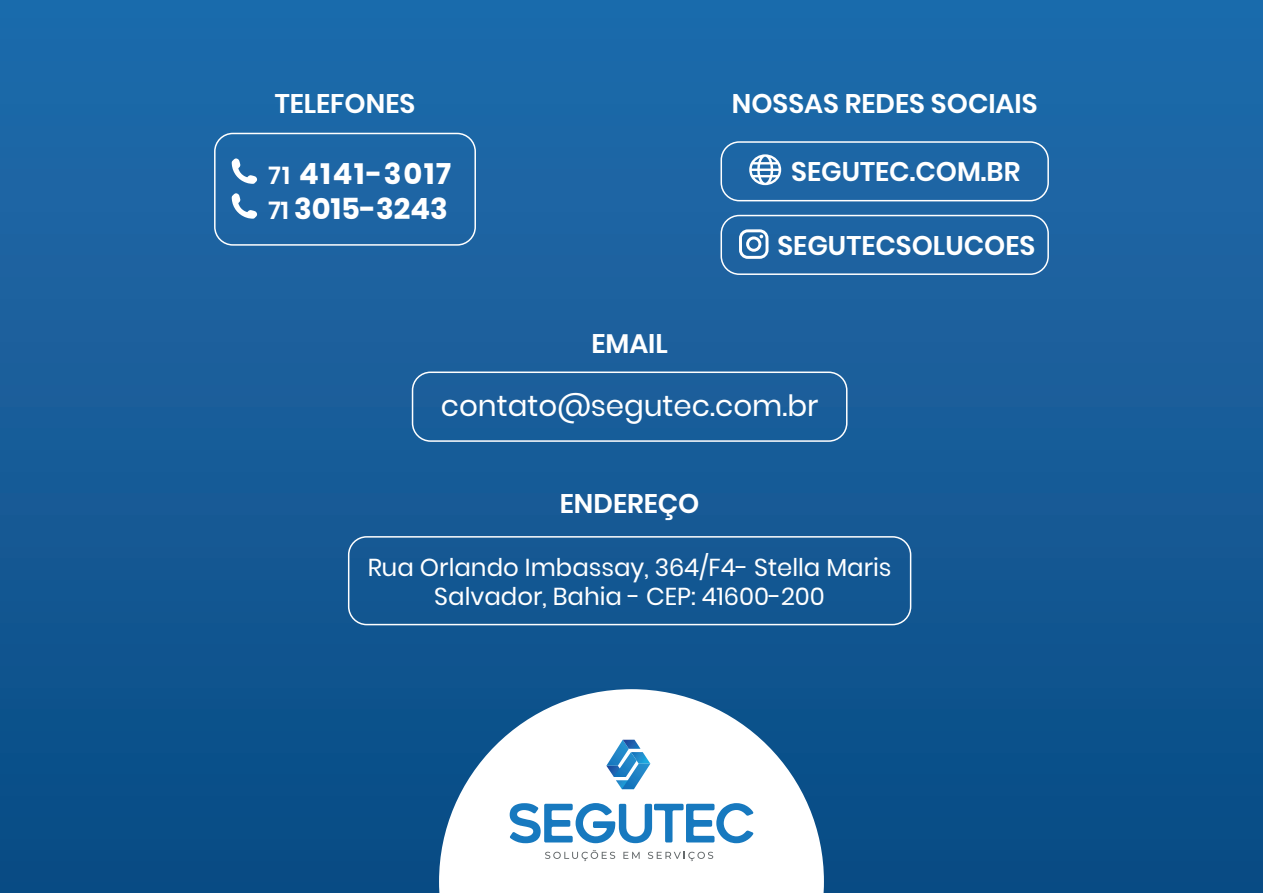
<style>
.page{position:relative;width:1263px;height:893px;background:#fff}
.page>*{position:absolute;margin:0;border:0;box-sizing:border-box;transform-origin:0 0}
.t1{font:29.4px "Poppins";color:#fff}
.t2{font:700 29.4px/35.2px "Poppins";letter-spacing:.03em;color:#fff}
.t3{font:600 26.85px "Poppins";color:#fff}
.t4{font:24.45px/29.4px "Poppins";color:#fff;text-align:center}
.s1{font-weight:600;font-size:24.45px}
</style>
<div class="page">
<div style="left:0;top:0;width:1263px;height:893px;background:linear-gradient(to bottom,#216cac,#0a4c84)"></div>
<svg style="left:458px;top:0;width:805px;height:1px"></svg>
<svg style="left:439px;top:689px;width:385px;height:204px"></svg>
<svg style="left:510px;top:803px;width:243px;height:40px"></svg>
<svg style="left:545px;top:850px;width:70px;height:11px"></svg>
<svg style="left:623px;top:852px;width:17px;height:7px"></svg>
<svg style="left:648px;top:852px;width:65px;height:9px"></svg>
<svg style="left:606px;top:740px;width:44px;height:49px"></svg>
<div style="left:412px;top:372px;width:435px;height:70px;border:2px solid #fff;border-radius:18px"></div>
<div style="left:348px;top:536px;width:563px;height:89px;border:2px solid #fff;border-radius:18px"></div>
<div style="left:214px;top:133px;width:262px;height:113px;border:2px solid #fff;border-radius:18px"></div>
<svg style="left:232px;top:158px;width:25px;height:26px"></svg>
<svg style="left:232px;top:193px;width:25px;height:26px"></svg>
<div style="left:720px;top:141px;width:329px;height:60px;border:2px solid #fff;border-radius:18px"></div>
<svg style="left:749px;top:154px;width:32px;height:31px"></svg>
<div style="left:720px;top:215px;width:329px;height:60px;border:2px solid #fff;border-radius:18px"></div>
<svg style="left:739px;top:229px;width:29px;height:30px"></svg>
<p class="t3" style="left:275px;top:88px;width:142px">TELEFONES</p>
<p class="t2" style="left:268px;top:156px;width:184px"><span class="s1">71</span> 4141-3017<br><span class="s1">71</span> 3015-3243</p>
<p class="t3" style="left:732px;top:88px;width:307px">NOSSAS REDES SOCIAIS</p>
<p class="t3" style="left:791px;top:156px;width:230px">SEGUTEC.COM.BR</p>
<p class="t3" style="left:777px;top:230px;width:259px">SEGUTECSOLUCOES</p>
<p class="t3" style="left:591px;top:328px;width:78px">EMAIL</p>
<p class="t1" style="left:441px;top:388px;width:379px">contato@segutec.com.br</p>
<p class="t3" style="left:560px;top:488px;width:141px">ENDEREÇO</p>
<p class="t4" style="left:368px;top:553px;width:525px">Rua Orlando Imbassay, 364/F4- Stella Maris<br>Salvador, Bahia - CEP: 41600-200</p>
</div>
